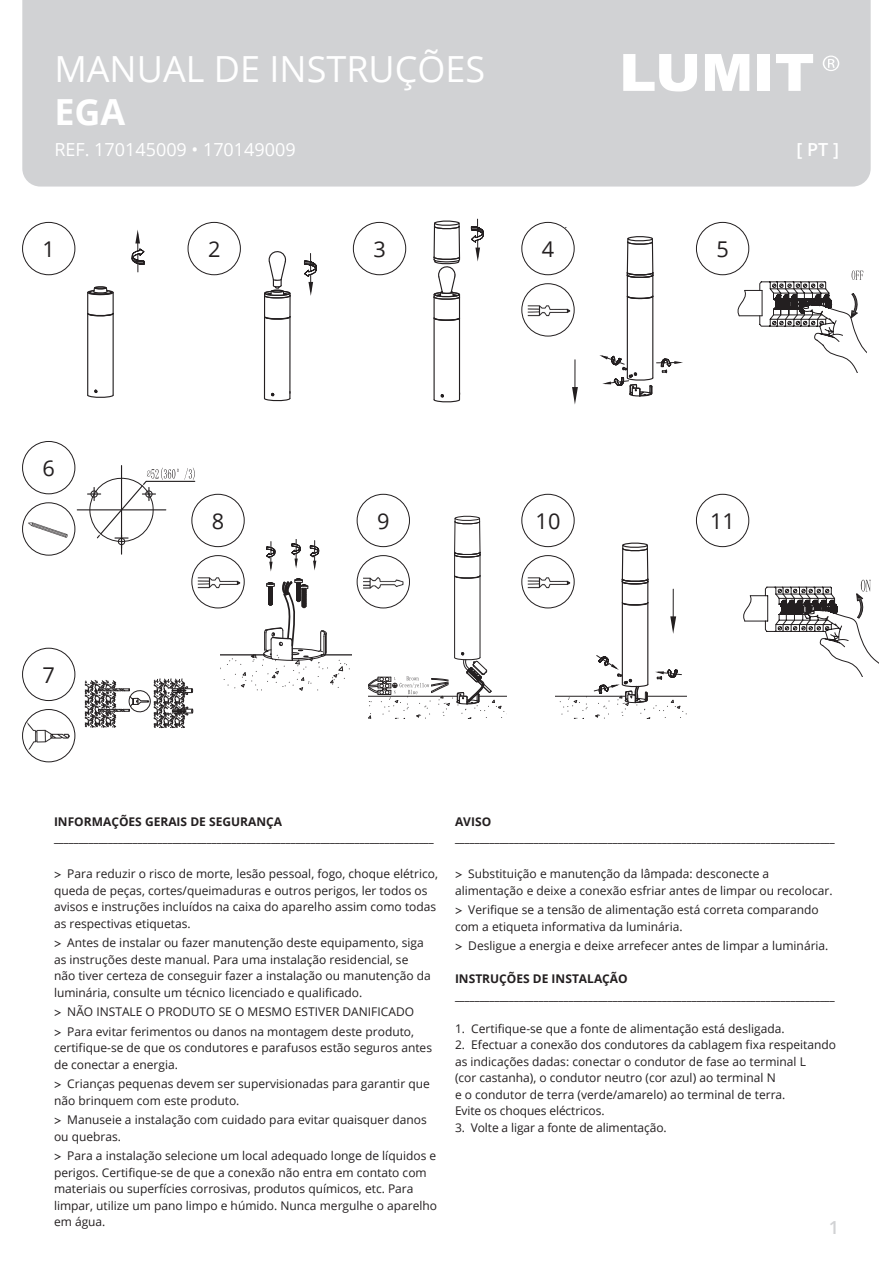
<style>
.page{position:relative;width:893px;height:1263px;background:#fff}
.page>*{position:absolute;margin:0;border:0;box-sizing:border-box;transform-origin:0 0}
.t1{font:36px "Open Sans";color:#fff}
.t2{font:700 36px "Open Sans";color:#fff}
.t3{font:21.75px "Open Sans";color:#231f20}
.t4{font:18px "Open Sans";color:#fff}
.t5{font:600 18px "Open Sans";color:#fff}
.t6{font:600 18px "Open Sans";color:#d1d2d4}
.t7{font:12px/16.5px "Open Sans";color:#231f20}
.t8{font:700 12px "Open Sans";color:#231f20}
</style>
<div class="page">
<div style="left:22px;top:0;width:849px;height:187px;background:#d1d2d4"></div>
<svg style="left:776px;top:54px;width:37px;height:37px"></svg>
<svg style="left:623px;top:54px;width:74px;height:38px"></svg>
<svg style="left:705px;top:54px;width:44px;height:37px"></svg>
<svg style="left:823px;top:56px;width:16px;height:15px"></svg>
<div style="left:758px;top:54px;width:12px;height:37px;background:#fff"></div>
<div style="left:22px;top:222px;width:53px;height:53px;border:1px solid #231f20;border-radius:50%"></div>
<div style="left:22px;top:441px;width:53px;height:53px;border:1px solid #231f20;border-radius:50%"></div>
<div style="left:188px;top:222px;width:53px;height:53px;border:1px solid #231f20;border-radius:50%"></div>
<div style="left:22px;top:648px;width:53px;height:53px;border:1px solid #231f20;border-radius:50%"></div>
<div style="left:353px;top:222px;width:53px;height:53px;border:1px solid #231f20;border-radius:50%"></div>
<div style="left:192px;top:494px;width:52px;height:53px;border:1px solid #231f20;border-radius:50%"></div>
<div style="left:522px;top:222px;width:52px;height:53px;border:1px solid #231f20;border-radius:50%"></div>
<div style="left:357px;top:494px;width:53px;height:53px;border:1px solid #231f20;border-radius:50%"></div>
<div style="left:696px;top:222px;width:53px;height:53px;border:1px solid #231f20;border-radius:50%"></div>
<div style="left:522px;top:494px;width:52px;height:53px;border:1px solid #231f20;border-radius:50%"></div>
<div style="left:696px;top:494px;width:53px;height:53px;border:1px solid #231f20;border-radius:50%"></div>
<svg style="left:131px;top:230px;width:14px;height:42px"></svg>
<hr style="left:113px;top:314px;width:1px;height:81px;background:#231f20">
<hr style="left:87px;top:314px;width:1px;height:81px;background:#231f20">
<svg style="left:87px;top:389px;width:27px;height:9px"></svg>
<svg style="left:87px;top:286px;width:27px;height:31px"></svg>
<hr style="left:289px;top:317px;width:2px;height:81px;background:#231f20">
<hr style="left:264px;top:317px;width:1px;height:81px;background:#231f20">
<svg style="left:264px;top:251px;width:27px;height:69px"></svg>
<svg style="left:263px;top:391px;width:28px;height:10px"></svg>
<svg style="left:303px;top:253px;width:14px;height:43px"></svg>
<hr style="left:433px;top:227px;width:2px;height:30px;background:#231f20">
<hr style="left:459px;top:227px;width:1px;height:30px;background:#231f20">
<hr style="left:459px;top:318px;width:1px;height:82px;background:#231f20">
<hr style="left:433px;top:318px;width:2px;height:82px;background:#231f20">
<svg style="left:433px;top:220px;width:27px;height:9px"></svg>
<svg style="left:433px;top:256px;width:28px;height:65px"></svg>
<svg style="left:433px;top:393px;width:28px;height:9px"></svg>
<svg style="left:470px;top:219px;width:14px;height:43px"></svg>
<hr style="left:77px;top:509px;width:89px;height:1px;background:#231f20">
<hr style="left:121px;top:466px;width:1px;height:88px;background:#231f20">
<svg style="left:88px;top:468px;width:108px;height:84px"></svg>
<svg style="left:84px;top:679px;width:109px;height:50px"></svg>
<hr style="left:321px;top:654px;width:30px;height:1px;background:#231f20">
<svg style="left:266px;top:541px;width:10px;height:31px"></svg>
<svg style="left:291px;top:539px;width:10px;height:29px"></svg>
<svg style="left:309px;top:541px;width:10px;height:29px"></svg>
<svg style="left:220px;top:578px;width:130px;height:113px"></svg>
<hr style="left:652px;top:296px;width:1px;height:82px;background:#231f20">
<hr style="left:627px;top:296px;width:1px;height:82px;background:#231f20">
<svg style="left:626px;top:236px;width:28px;height:64px"></svg>
<svg style="left:599px;top:355px;width:84px;height:42px"></svg>
<svg style="left:572px;top:387px;width:6px;height:17px"></svg>
<hr style="left:574px;top:360px;width:1px;height:39px;background:#231f20">
<hr style="left:454px;top:522px;width:1px;height:30px;background:#231f20">
<hr style="left:479px;top:522px;width:1px;height:30px;background:#231f20">
<hr style="left:480px;top:576px;width:1px;height:82px;background:#231f20">
<hr style="left:454px;top:576px;width:1px;height:82px;background:#231f20">
<svg style="left:455px;top:516px;width:25px;height:8px"></svg>
<svg style="left:454px;top:552px;width:27px;height:27px"></svg>
<svg style="left:368px;top:652px;width:139px;height:67px"></svg>
<hr style="left:555px;top:696px;width:70px;height:1px;background:#231f20">
<hr style="left:647px;top:603px;width:1px;height:81px;background:#231f20">
<hr style="left:622px;top:603px;width:1px;height:81px;background:#231f20">
<svg style="left:621px;top:542px;width:28px;height:64px"></svg>
<svg style="left:670px;top:616px;width:6px;height:18px"></svg>
<hr style="left:673px;top:589px;width:1px;height:39px;background:#231f20">
<svg style="left:560px;top:654px;width:127px;height:65px"></svg>
<svg style="left:735px;top:271px;width:132px;height:101px"></svg>
<svg style="left:743px;top:580px;width:135px;height:97px"></svg>
<img style="left:528px;top:294px;width:42px;height:31px">
<div style="left:522px;top:283px;width:52px;height:53px;border:1px solid #231f20;border-radius:50%"></div>
<img style="left:528px;top:566px;width:42px;height:31px">
<div style="left:522px;top:555px;width:52px;height:53px;border:1px solid #231f20;border-radius:50%"></div>
<img style="left:198px;top:566px;width:42px;height:31px">
<div style="left:192px;top:555px;width:52px;height:53px;border:1px solid #231f20;border-radius:50%"></div>
<img style="left:363px;top:566px;width:42px;height:30px">
<div style="left:357px;top:555px;width:53px;height:53px;border:1px solid #231f20;border-radius:50%"></div>
<img style="left:28px;top:522px;width:40px;height:16px">
<div style="left:22px;top:503px;width:53px;height:52px;border:1px solid #231f20;border-radius:50%"></div>
<img style="left:27px;top:719px;width:43px;height:30px">
<div style="left:22px;top:709px;width:53px;height:53px;border:1px solid #231f20;border-radius:50%"></div>
<h1 class="t1" style="left:54px;top:44px;width:432px">MANUAL DE INSTRUÇÕES</h1>
<h1 class="t2" style="left:54px;top:86px;width:73px">EGA</h1>
<h3 class="t4" style="left:54px;top:137px;width:243px">REF. 170145009 • 170149009</h3>
<h3 class="t5" style="left:796px;top:137px;width:44px">[ PT ]</h3>
<p class="t3" style="left:43px;top:234px;width:14px">1</p>
<p class="t3" style="left:208px;top:234px;width:14px">2</p>
<p class="t3" style="left:373px;top:234px;width:14px">3</p>
<p class="t3" style="left:542px;top:234px;width:14px">4</p>
<p class="t3" style="left:716px;top:234px;width:14px">5</p>
<p class="t3" style="left:43px;top:453px;width:14px">6</p>
<p class="t3" style="left:212px;top:506px;width:14px">8</p>
<p class="t3" style="left:377px;top:506px;width:14px">9</p>
<p class="t3" style="left:536px;top:506px;width:26px">10</p>
<p class="t3" style="left:710px;top:506px;width:26px">11</p>
<p class="t3" style="left:43px;top:660px;width:14px">7</p>
<p class="t8" style="left:54px;top:813px;width:230px">INFORMAÇÕES GERAIS DE SEGURANÇA</p>
<p class="t8" style="left:54px;top:829px;width:381px">_____________________________________________________________________________</p>
<p class="t7" style="left:54px;top:865px;width:385px;text-indent:13px">Para reduzir o risco de morte, lesão pessoal, fogo, choque elétrico, queda de peças, cortes/queimaduras e outros perigos, ler todos os avisos e instruções incluídos na caixa do aparelho assim como todas as respectivas etiquetas.</p>
<p class="t7" style="left:54px;top:934px;width:378px;text-indent:13px">Antes de instalar ou fazer manutenção deste equipamento, siga as instruções deste manual. Para uma instalação residencial, se não tiver certeza de conseguir fazer a instalação ou manutenção da luminária, consulte um técnico licenciado e qualificado.</p>
<p class="t7" style="left:67px;top:1003px;width:348px">NÃO INSTALE O PRODUTO SE O MESMO ESTIVER DANIFICADO</p>
<p class="t7" style="left:54px;top:1023px;width:380px;text-indent:13px">Para evitar ferimentos ou danos na montagem deste produto, certifique-se de que os condutores e parafusos estão seguros antes de conectar a energia.</p>
<p class="t7" style="left:54px;top:1075px;width:377px;text-indent:13px">Crianças pequenas devem ser supervisionadas para garantir que não brinquem com este produto.</p>
<p class="t7" style="left:54px;top:1111px;width:374px;text-indent:13px">Manuseie a instalação com cuidado para evitar quaisquer danos ou quebras.</p>
<p class="t7" style="left:54px;top:1147px;width:385px;text-indent:13px">Para a instalação selecione um local adequado longe de líquidos e perigos. Certifique-se de que a conexão não entra em contato com materiais ou superfícies corrosivas, produtos químicos, etc. Para limpar, utilize um pano limpo e húmido. Nunca mergulhe o aparelho em água.</p>
<p class="t8" style="left:455px;top:813px;width:38px">AVISO</p>
<p class="t8" style="left:455px;top:829px;width:381px">_____________________________________________________________________________</p>
<p class="t7" style="left:455px;top:865px;width:379px;text-indent:13px">Substituição e manutenção da lâmpada: desconecte a alimentação e deixe a conexão esfriar antes de limpar ou recolocar.</p>
<p class="t7" style="left:455px;top:901px;width:365px;text-indent:13px">Verifique se a tensão de alimentação está correta comparando com a etiqueta informativa da luminária.</p>
<p class="t7" style="left:468px;top:937px;width:362px">Desligue a energia e deixe arrefecer antes de limpar a luminária.</p>
<p class="t8" style="left:455px;top:970px;width:174px">INSTRUÇÕES DE INSTALAÇÃO</p>
<p class="t8" style="left:455px;top:987px;width:381px">_____________________________________________________________________________</p>
<p class="t7" style="left:455px;top:1020px;width:331px">1. Certifique-se que a fonte de alimentação está desligada.</p>
<p class="t7" style="left:455px;top:1036px;width:383px">2. Efectuar a conexão dos condutores da cablagem fixa respeitando as indicações dadas: conectar o condutor de fase ao terminal L<br>(cor castanha), o condutor neutro (cor azul) ao terminal N<br>e o condutor de terra (verde/amarelo) ao terminal de terra.<br>Evite os choques eléctricos.</p>
<p class="t7" style="left:455px;top:1119px;width:213px">3. Volte a ligar a fonte de alimentação.</p>
<h3 class="t6" style="left:829px;top:1215px;width:12px">1</h3>
</div>
